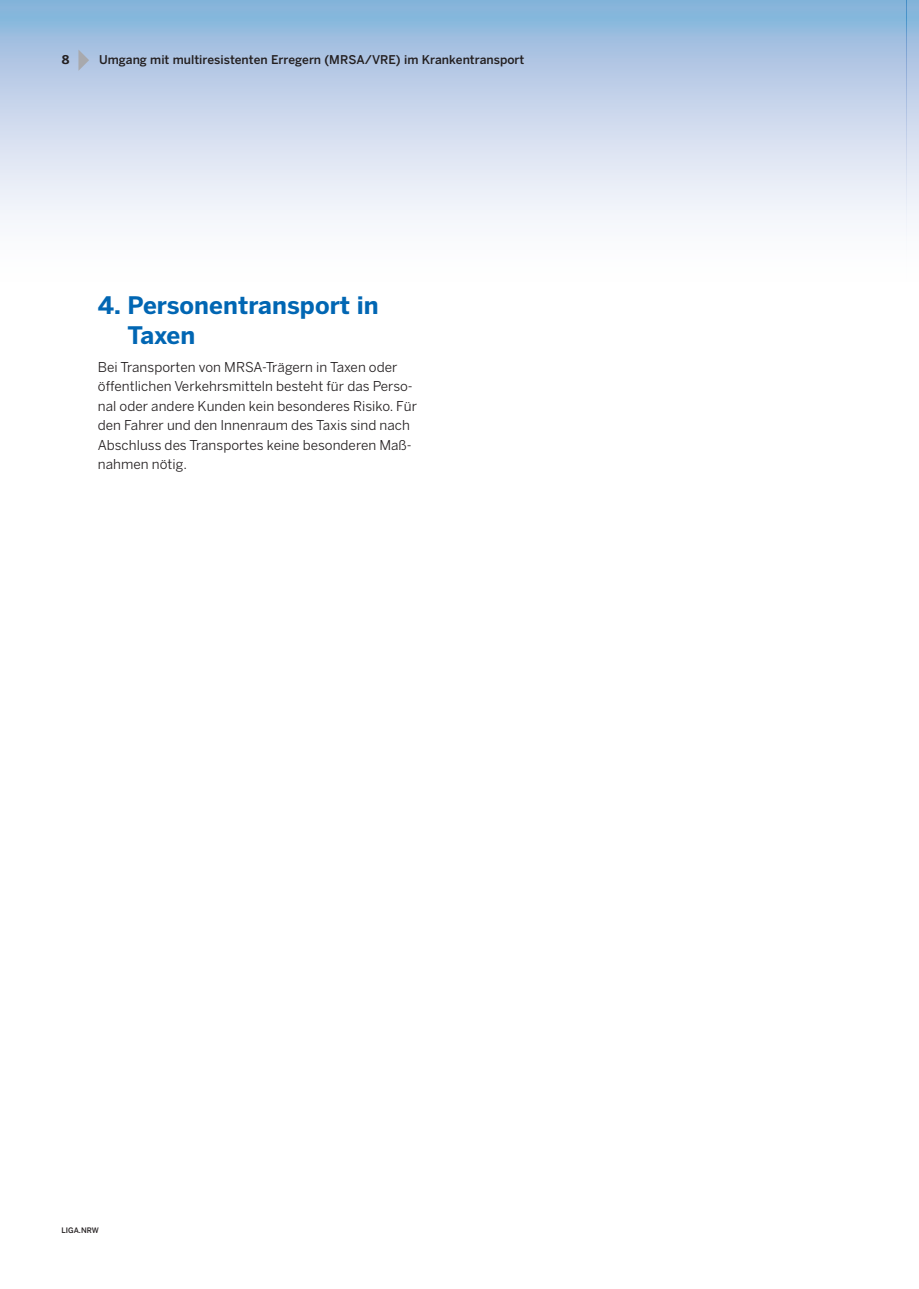
<style>
.page{position:relative;width:919px;height:1289px;background:#fff}
.page>*{position:absolute;margin:0;border:0;box-sizing:border-box;transform-origin:0 0}
.t1{font:700 24px/30px "Benton Sans";letter-spacing:.005em;color:#0166b3}
.t2{font:13.5px/19.5px "Benton Sans";letter-spacing:.005em;color:#231f20}
.t3{font:500 12px "Benton Sans";color:#231f20}
.t4{font:700 12px "Benton Sans";color:#231f20}
.t5{font:500 7.5px "Benton Sans";letter-spacing:.005em;color:#231f20}
</style>
<div class="page">
<svg style="left:0;top:0;width:906px;height:220px;background:#c4d5eb"></svg>
<svg style="left:78px;top:50px;width:11px;height:21px"></svg>
<svg style="left:906px;top:0;width:12px;height:236px;background:#c5d6eb"></svg>
<p class="t4" style="left:62px;top:53px;width:9px">8</p>
<p class="t3" style="left:99px;top:53px;width:426px">Umgang mit multiresistenten Erregern (MRSA/VRE) im Krankentransport</p>
<h1 class="t1" style="left:128px;top:289px;width:252px;text-indent:-30px">4. Personentransport in<br>Taxen</h1>
<p class="t2" style="left:98px;top:357px;width:321px">Bei Transporten von MRSA-Trägern in Taxen oder öffentlichen Verkehrsmitteln besteht für das Perso&shy;nal oder andere Kunden kein besonderes Risiko. Für den Fahrer und den Innenraum des Taxis sind nach Abschluss des Transportes keine besonderen Maß&shy;nahmen nötig.</p>
<p class="t5" style="left:61px;top:1225px;width:39px">LIGA.NRW</p>
</div>
